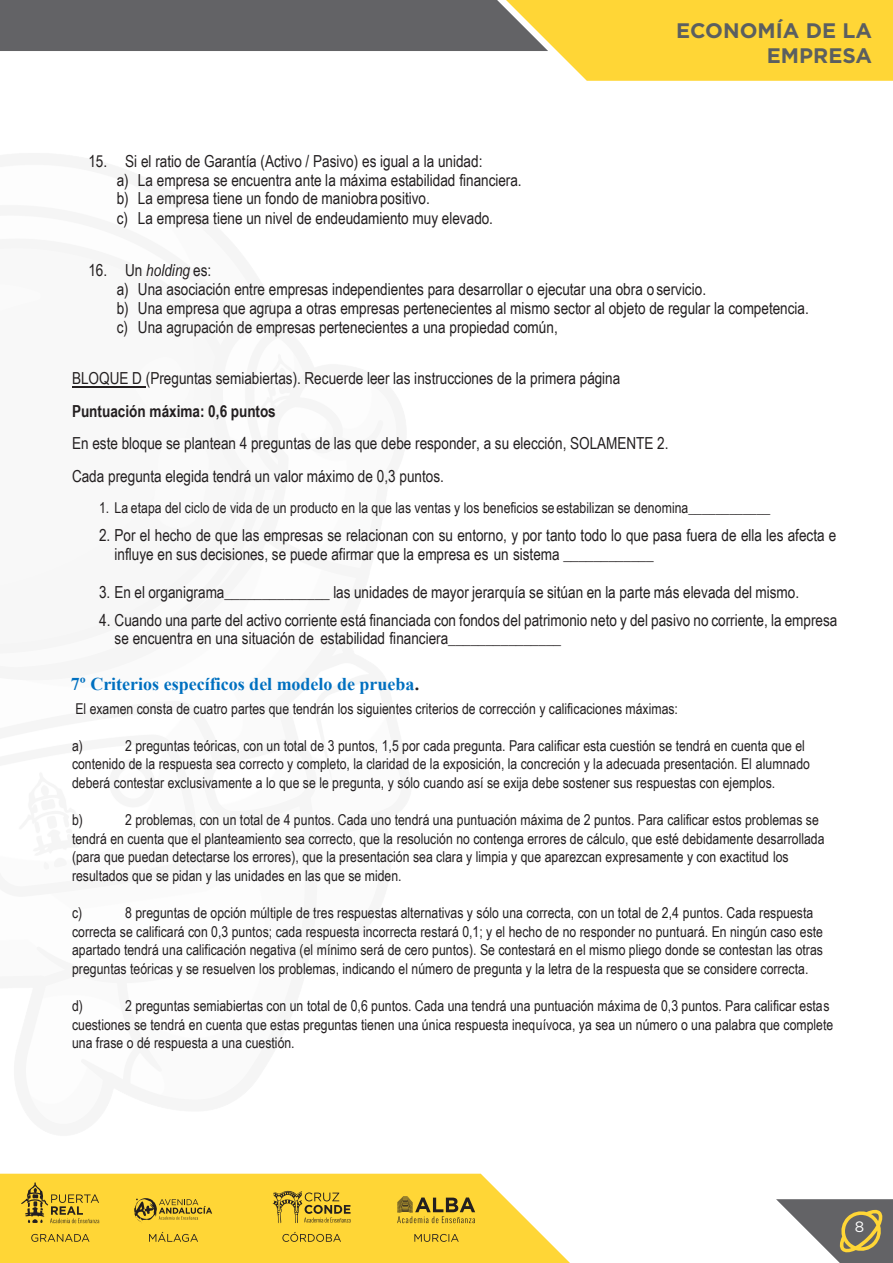
<style>
.page{position:relative;width:893px;height:1263px;background:#fff}
.page>*{position:absolute;margin:0;border:0;box-sizing:border-box;transform-origin:0 0}
.t1{font:700 21px/25.2px "Gotham";color:#5b5f60;text-align:right}
.t2{font:700 18px "Times New Roman";color:#0070c0}
.t3{font:16.5px/19px "Arial Narrow";color:#231f20}
.t4{font:15px/18.6px "Arial Narrow";color:#231f20}
.t5{font:15px "Gotham";color:#fff}
.s1{font-style:italic}
.s2{font-weight:700}
.s3{color:#231f20}
</style>
<div class="page">
<svg style="left:0;top:1174px;width:570px;height:89px;fill:#ffd636"></svg>
<svg style="left:0;top:0;width:893px;height:81px"></svg>
<svg style="left:31px;top:1234px;width:58px;height:8px"></svg>
<svg style="left:282px;top:1232px;width:59px;height:10px"></svg>
<svg style="left:149px;top:1232px;width:49px;height:10px"></svg>
<svg style="left:414px;top:1234px;width:45px;height:8px"></svg>
<svg style="left:21px;top:1182px;width:78px;height:41px"></svg>
<svg style="left:397px;top:1196px;width:78px;height:27px"></svg>
<svg style="left:134px;top:1198px;width:78px;height:26px"></svg>
<svg style="left:273px;top:1191px;width:77px;height:32px"></svg>
<svg style="left:776px;top:1199px;width:117px;height:64px"></svg>
<hr style="left:72px;top:386px;width:74px;height:1px;background:#231f20">
<h1 class="t1" style="left:676px;top:18px;width:197px">ECONOMÍA DE LA<br>EMPRESA</h1>
<p class="t3" style="left:117px;top:151px;width:407px;text-indent:-28px">15. Si el ratio de Garantía (Activo / Pasivo) es igual a la unidad:<br>a) La empresa se encuentra ante la máxima estabilidad financiera. b) La empresa tiene un fondo de maniobra positivo.<br>c) La empresa tiene un nivel de endeudamiento muy elevado.</p>
<p class="t3" style="left:117px;top:260px;width:694px;text-indent:-28px">16. Un <span class="s1">holding</span> es:<br>a) Una asociación entre empresas independientes para desarrollar o ejecutar una obra o servicio.<br>b) Una empresa que agrupa a otras empresas pertenecientes al mismo sector al objeto de regular la competencia. c) Una agrupación de empresas pertenecientes a una propiedad común,</p>
<p class="t3" style="left:72px;top:362px;width:598px;line-height:32.4px">BLOQUE D (Preguntas semiabiertas). Recuerde leer las instrucciones de la primera página <span class="s2">Puntuación máxima: 0,6 puntos<br></span>En este bloque se plantean 4 preguntas de las que debe responder, a su elección, SOLAMENTE 2.<br>Cada pregunta elegida tendrá un valor máximo de 0,3 puntos.</p>
<p class="t4" style="left:99px;top:498px;width:673px">1. La etapa del ciclo de vida de un producto en la que las ventas y los beneficios seestabilizan se denomina____________</p>
<p class="t3" style="left:115px;top:525px;width:723px;text-indent:-15px">2. Por el hecho de que las empresas se relacionan con su entorno, y por tanto todo lo que pasa fuera de ella les afecta e influye en sus decisiones, se puede afirmar que la empresa es un sistema ____________</p>
<p class="t3" style="left:99px;top:582px;width:702px">3. En el organigrama______________ las unidades de mayor jerarquía se sitúan en la parte más elevada del mismo.</p>
<p class="t3" style="left:115px;top:610px;width:724px;text-indent:-15px">4. Cuando una parte del activo corriente está financiada con fondos del patrimonio neto y del pasivo no corriente, la empresa se encuentra en una situación de estabilidad financiera_______________</p>
<p class="t2" style="left:71px;top:671px;width:350px">7º Criterios específicos del modelo de prueba<span class="s3">.</span></p>
<p class="t4" style="left:75px;top:699px;width:604px">El examen consta de cuatro partes que tendrán los siguientes criterios de corrección y calificaciones máximas:</p>
<p class="t4" style="left:72px;top:736px;width:12px">a)</p>
<p class="t4" style="left:72px;top:736px;width:739px;text-indent:53px">2 preguntas teóricas, con un total de 3 puntos, 1,5 por cada pregunta. Para calificar esta cuestión se tendrá en cuenta que el contenido de la respuesta sea correcto y completo, la claridad de la exposición, la concreción y la adecuada presentación. El alumnado deberá contestar exclusivamente a lo que se le pregunta, y sólo cuando así se exija debe sostener sus respuestas con ejemplos.</p>
<p class="t4" style="left:72px;top:810px;width:12px">b)</p>
<p class="t4" style="left:72px;top:810px;width:754px;text-indent:53px">2 problemas, con un total de 4 puntos. Cada uno tendrá una puntuación máxima de 2 puntos. Para calificar estos problemas se tendrá en cuenta que el planteamiento sea correcto, que la resolución no contenga errores de cálculo, que esté debidamente desarrollada (para que puedan detectarse los errores), que la presentación sea clara y limpia y que aparezcan expresamente y con exactitud los resultados que se pidan y las unidades en las que se miden.</p>
<p class="t4" style="left:72px;top:903px;width:12px">c)</p>
<p class="t4" style="left:72px;top:903px;width:752px;text-indent:53px">8 preguntas de opción múltiple de tres respuestas alternativas y sólo una correcta, con un total de 2,4 puntos. Cada respuesta correcta se calificará con 0,3 puntos; cada respuesta incorrecta restará 0,1; y el hecho de no responder no puntuará. En ningún caso este apartado tendrá una calificación negativa (el mínimo será de cero puntos). Se contestará en el mismo pliego donde se contestan las otras preguntas teóricas y se resuelven los problemas, indicando el número de pregunta y la letra de la respuesta que se considere correcta.</p>
<p class="t4" style="left:72px;top:996px;width:12px">d)</p>
<p class="t4" style="left:72px;top:996px;width:763px;text-indent:53px">2 preguntas semiabiertas con un total de 0,6 puntos. Cada una tendrá una puntuación máxima de 0,3 puntos. Para calificar estas cuestiones se tendrá en cuenta que estas preguntas tienen una única respuesta inequívoca, ya sea un número o una palabra que complete una frase o dé respuesta a una cuestión.</p>
<p class="t5" style="left:855px;top:1217px;width:11px">8</p>
</div>
